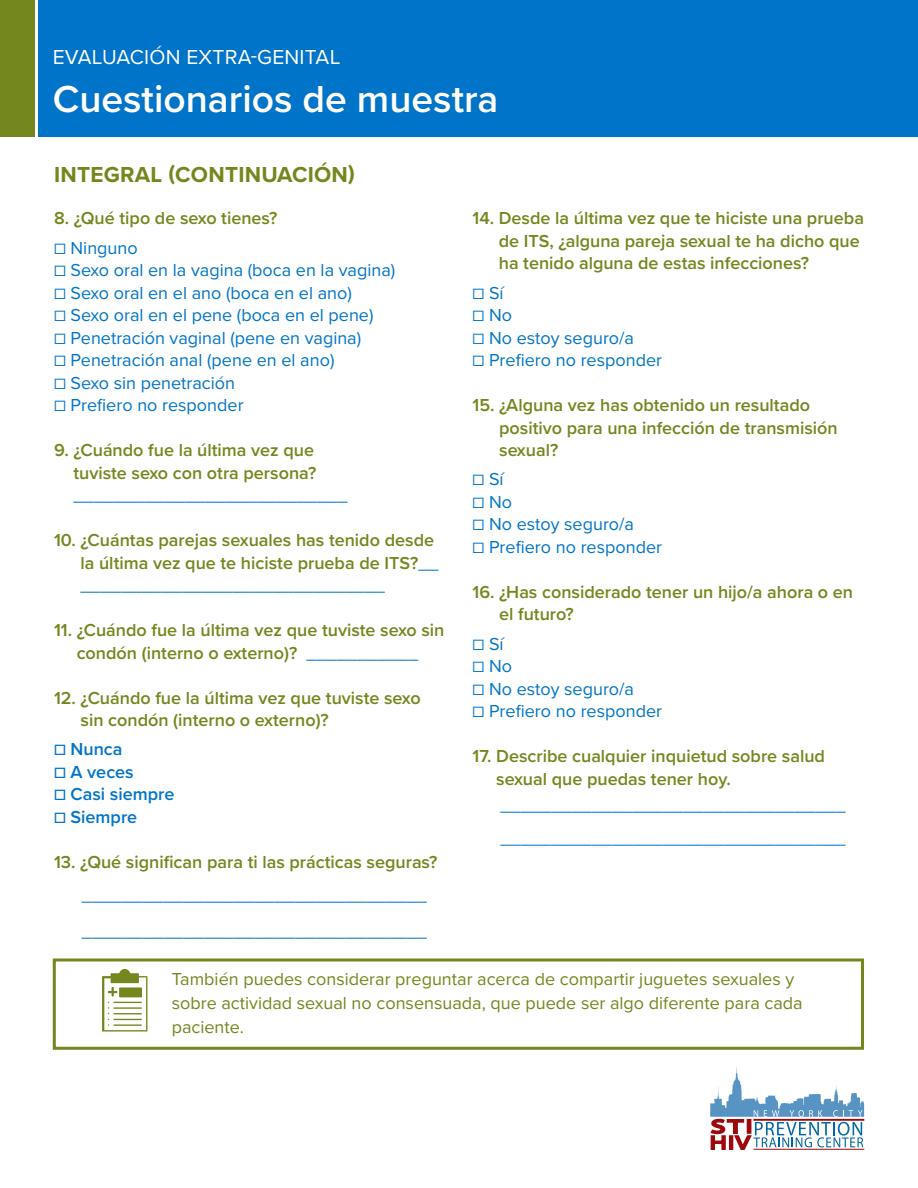
<style>
.page{position:relative;width:918px;height:1188px;background:#fff}
.page>*{position:absolute;margin:0;border:0;box-sizing:border-box;transform-origin:0 0}
.t1{font:600 39px "Proxima Nova";color:#fff}
.t2{font:700 22.5px "Proxima Nova";letter-spacing:.01em;color:#73871e}
.t3{font:21px "Proxima Nova";letter-spacing:.01em;color:#fff}
.t4{font:600 18px/22.5px "Proxima Nova";color:#73871e}
.t5{font:18px "Proxima Nova";color:#0074c8}
.t6{font:18px/24px "Proxima Nova";color:#73871e}
.t7{font:600 18px "Proxima Nova";color:#0074c8}
.s1{font-weight:400;color:#0074c8}
</style>
<div class="page">
<div style="left:39px;top:0;width:879px;height:136px;background:#0074c8"></div>
<div style="left:0;top:0;width:35px;height:136px;background:#73871e"></div>
<div style="left:53px;top:958px;width:811px;height:92px;border:3px solid #73871e"></div>
<svg style="left:102px;top:969px;width:46px;height:63px"></svg>
<svg style="left:710px;top:1068px;width:154px;height:82px"></svg>
<hr style="left:747px;top:1119px;width:4px;height:15px;background:#9d080d">
<p class="t3" style="left:53px;top:42px;width:289px">EVALUACIÓN EXTRA-GENITAL</p>
<p class="t1" style="left:53px;top:70px;width:447px">Cuestionarios de muestra</p>
<p class="t2" style="left:54px;top:161px;width:302px">INTEGRAL (CONTINUACIÓN)</p>
<p class="t4" style="left:54px;top:207px;width:225px">8. ¿Qué tipo de sexo tienes?</p>
<p class="t5" style="left:54px;top:234px;width:85px">☐ Ninguno</p>
<p class="t5" style="left:54px;top:257px;width:343px">☐ Sexo oral en la vagina (boca en la vagina)</p>
<p class="t5" style="left:54px;top:279px;width:299px">☐ Sexo oral en el ano (boca en el ano)</p>
<p class="t5" style="left:54px;top:302px;width:321px">☐ Sexo oral en el pene (boca en el pene)</p>
<p class="t5" style="left:54px;top:324px;width:309px">☐ Penetración vaginal (pene en vagina)</p>
<p class="t5" style="left:54px;top:347px;width:282px">☐ Penetración anal (pene en el ano)</p>
<p class="t5" style="left:54px;top:369px;width:183px">☐ Sexo sin penetración</p>
<p class="t5" style="left:54px;top:392px;width:191px">☐ Prefiero no responder</p>
<p class="t4" style="left:73px;top:438px;width:276px;text-indent:-19px">9. ¿Cuándo fue la última vez que tuviste sexo con otra persona? <span class="s1">___________________________</span></p>
<p class="t4" style="left:81px;top:528px;width:360px;text-indent:-27px">10. ¿Cuántas parejas sexuales has tenido desde la última vez que te hiciste prueba de ITS?<span class="s1">__ ______________________________</span></p>
<p class="t4" style="left:54px;top:618px;width:392px;text-align:center">11. ¿Cuándo fue la última vez que tuviste sexo sin condón (interno o externo)? <span class="s1">___________</span></p>
<p class="t4" style="left:81px;top:686px;width:342px;text-indent:-27px">12. ¿Cuándo fue la última vez que tuviste sexo sin condón (interno o externo)?</p>
<p class="t7" style="left:54px;top:736px;width:70px">☐ Nunca</p>
<p class="t7" style="left:54px;top:759px;width:81px">☐ A veces</p>
<p class="t7" style="left:54px;top:781px;width:122px">☐ Casi siempre</p>
<p class="t7" style="left:54px;top:804px;width:85px">☐ Siempre</p>
<p class="t4" style="left:54px;top:850px;width:385px">13. ¿Qué significan para ti las prácticas seguras?</p>
<p class="t5" style="left:82px;top:882px;width:347px">__________________________________</p>
<p class="t5" style="left:82px;top:918px;width:347px">__________________________________</p>
<p class="t4" style="left:499px;top:207px;width:367px;text-indent:-26px">14. Desde la última vez que te hiciste una prueba de ITS, ¿alguna pareja sexual te ha dicho que ha tenido alguna de estas infecciones?</p>
<p class="t5" style="left:472px;top:279px;width:33px">☐ Sí</p>
<p class="t5" style="left:472px;top:302px;width:41px">☐ No</p>
<p class="t5" style="left:472px;top:324px;width:163px">☐ No estoy seguro/a</p>
<p class="t5" style="left:472px;top:347px;width:191px">☐ Prefiero no responder</p>
<p class="t4" style="left:499px;top:393px;width:340px;text-indent:-27px">15. ¿Alguna vez has obtenido un resultado positivo para una infección de transmisión sexual?</p>
<p class="t5" style="left:472px;top:466px;width:33px">☐ Sí</p>
<p class="t5" style="left:472px;top:489px;width:41px">☐ No</p>
<p class="t5" style="left:472px;top:511px;width:163px">☐ No estoy seguro/a</p>
<p class="t5" style="left:472px;top:534px;width:191px">☐ Prefiero no responder</p>
<p class="t4" style="left:499px;top:580px;width:355px;text-indent:-27px">16. ¿Has considerado tener un hijo/a ahora o en el futuro?</p>
<p class="t5" style="left:472px;top:630px;width:33px">☐ Sí</p>
<p class="t5" style="left:472px;top:653px;width:41px">☐ No</p>
<p class="t5" style="left:472px;top:675px;width:163px">☐ No estoy seguro/a</p>
<p class="t5" style="left:472px;top:698px;width:191px">☐ Prefiero no responder</p>
<p class="t4" style="left:496px;top:744px;width:330px;text-indent:-24px">17. Describe cualquier inquietud sobre salud sexual que puedas tener hoy.</p>
<p class="t5" style="left:500px;top:792px;width:347px">__________________________________</p>
<p class="t5" style="left:500px;top:825px;width:347px">__________________________________</p>
<p class="t6" style="left:172px;top:966px;width:632px">También puedes considerar preguntar acerca de compartir juguetes sexuales y sobre actividad sexual no consensuada, que puede ser algo diferente para cada paciente.</p>
</div>
